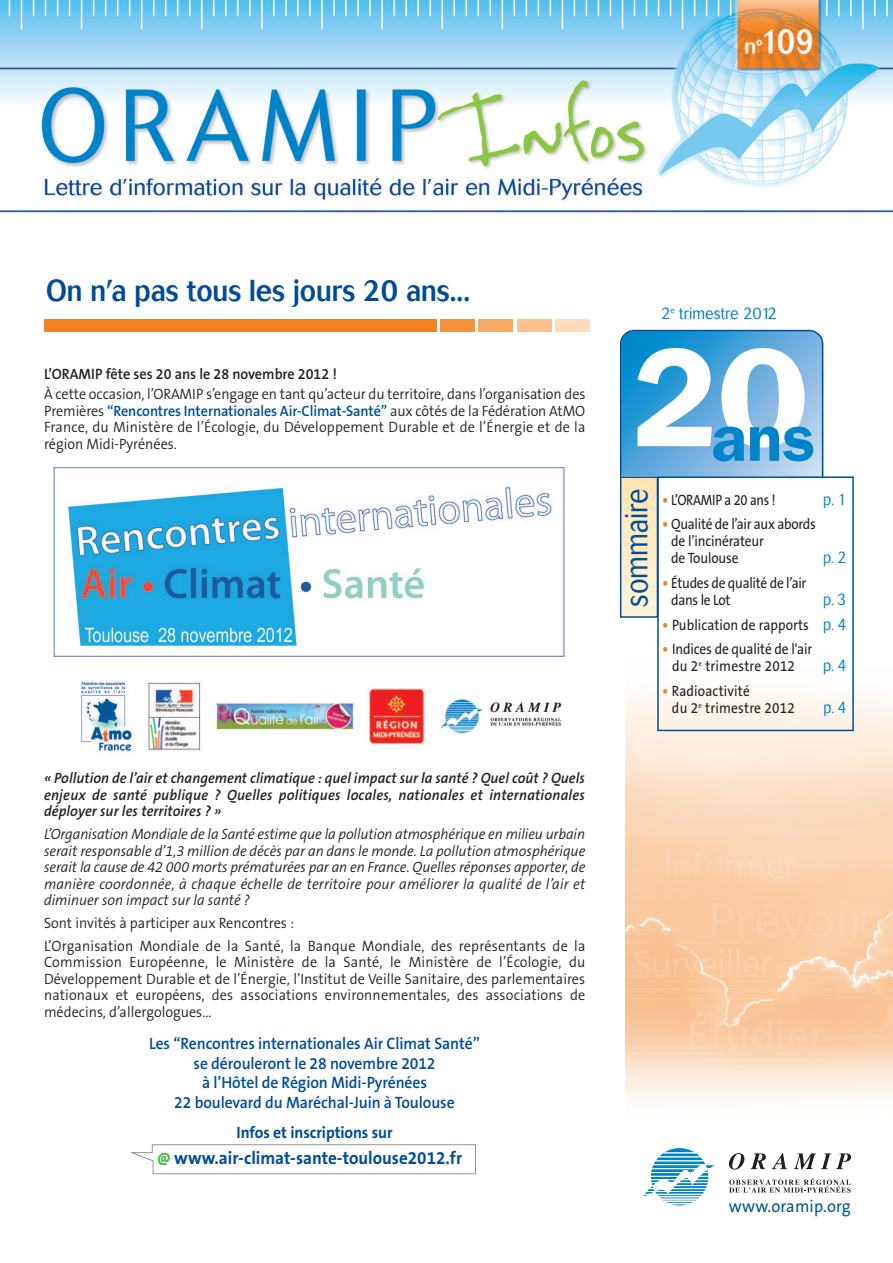
<style>
.page{position:relative;width:893px;height:1263px;background:#fff}
.page>*{position:absolute;margin:0;border:0;box-sizing:border-box;transform-origin:0 0}
.t1{font:600 66px "Franklin Gothic";color:#0084ca}
.t2{font:300 31.5px "Cosmos";color:#014c98;scale:.85 1}
.t3{font:500 30px "Cosmos";color:#014c98;scale:.9 1}
.t4{font:700 18px "The Sans B7";color:#014c98;scale:.95 1}
.t5{font:17.25px "The Sans B5 Plain";letter-spacing:.01em;color:#005b8d;scale:.95 1}
.t6{font:600 16.5px/19.5px "The Sans B6";letter-spacing:-.005em;color:#014c98;text-align:center;scale:.95 1}
.t7{font:700 16.5px "The Sans B7";letter-spacing:-.005em;color:#014c98;scale:.95 1}
.t8{font:300 16.5px "Cosmos";letter-spacing:.005em;color:#0084ca;scale:.9 1}
.t9{font:300 16.5px "Cosmos";letter-spacing:.005em;color:#0084ca;scale:.85 1}
.t10{font:300 15px/16.5px "The Sans B4";color:#231f20;scale:.95 1}
.t11{font:italic 300 15px/16.5px "The Sans B4";color:#231f20;text-align:justify;scale:.95 1}
.t12{font:italic 600 15px/16.5px "The Sans B6";letter-spacing:.005em;color:#231f20;text-align:justify;scale:.95 1}
.t13{font:15px/16.8px "The Sans B5 Plain";letter-spacing:-.01em;color:#231f20;scale:.9 1}
.t14{font:600 15px "The Sans B6";letter-spacing:-.005em;color:#014c98;scale:.95 1}
.t15{font:600 15px "The Sans B6";color:#231f20;scale:.95 1}
.t16{font:15px/17.1px "The Sans B5 Plain";letter-spacing:.015em;color:#231f20;scale:.9 1}
.t17{font:15px "The Sans B5 Plain";letter-spacing:-.01em;color:#231f20;scale:.87 1}
.s1{font-family:"The Sans B4";font-weight:300;color:#231f20}
.s2{font-family:"The Sans B8";font-weight:800;font-size:15px;color:#4cb848}
.s3{font-family:"Bienvenue Demi TT";color:#f58220}
.s4{font-family:"Cosmos";font-weight:300;font-size:16.5px;color:#0084ca}
</style>
<div class="page">
<img style="left:625px;top:689px;width:268px;height:412px">
<img style="left:0;top:0;width:893px;height:213px">
<svg style="left:0;top:0;width:1px;height:106px"></svg>
<hr style="left:0;top:849px;width:1px;height:222px;background:#ebeae7">
<svg style="left:729px;top:1153px;width:15px;height:16px"></svg>
<svg style="left:750px;top:1153px;width:16px;height:16px"></svg>
<svg style="left:772px;top:1153px;width:15px;height:16px"></svg>
<svg style="left:794px;top:1153px;width:57px;height:16px"></svg>
<svg style="left:729px;top:1178px;width:122px;height:15px"></svg>
<svg style="left:642px;top:1148px;width:72px;height:57px"></svg>
<div style="left:45px;top:319px;width:392px;height:13px;background:#f58220"></div>
<div style="left:440px;top:319px;width:35px;height:13px;background:#f6923c"></div>
<div style="left:478px;top:319px;width:35px;height:13px;background:#f9a967"></div>
<div style="left:517px;top:319px;width:34px;height:13px;background:#fbc290"></div>
<div style="left:555px;top:319px;width:35px;height:13px;background:#fddbbc"></div>
<svg style="left:620px;top:330px;width:203px;height:146px;background:#5ca8da"></svg>
<div style="left:657px;top:476px;width:197px;height:255px;border:2px solid #014c98"></div>
<div style="left:621px;top:476px;width:36px;height:140px;background:linear-gradient(to bottom,#fee3af,#fef4db)"></div>
<div style="left:620px;top:476px;width:38px;height:142px;border:2px solid #014c98"></div>
<img style="left:53px;top:467px;width:513px;height:287px">
<svg style="left:130px;top:1144px;width:346px;height:30px"></svg>
<h3 class="t3" style="left:46px;top:280px;width:473px">On n’a pas tous les jours 20 ans...</h3>
<p class="t15" style="left:44px;top:366px;width:310px">L’ORAMIP fête ses 20 ans le 28 novembre 2012 !</p>
<p class="t10" style="left:44px;top:387px;width:571px">À cette occasion, l’ORAMIP s’engage en tant qu’acteur du territoire, dans l’organisation des</p>
<p class="t14" style="left:44px;top:403px;width:571px"><span class="s1">Premières</span> “Rencontres Internationales Air-Climat-Santé” <span class="s1">aux côtés de la Fédération AtMO</span></p>
<p class="t10" style="left:44px;top:420px;width:571px">France, du Ministère de l’Écologie, du Développement Durable et de l’Énergie et de la région Midi-Pyrénées.</p>
<p class="t12" style="left:44px;top:770px;width:571px">« Pollution de l’air et changement climatique : quel impact sur la santé ? Quel coût ? Quels enjeux de santé publique ? Quelles politiques locales, nationales et internationales déployer sur les territoires ? »</p>
<p class="t11" style="left:44px;top:826px;width:572px">L’Organisation Mondiale de la Santé estime que la pollution atmosphérique en milieu urbain serait responsable d’1,3 million de décès par an dans le monde. La pollution atmosphérique serait la cause de 42 000 morts prématurées par an en France. Quelles réponses apporter, de manière coordonnée, à chaque échelle de territoire pour améliorer la qualité de l’air et diminuer son impact sur la santé ?</p>
<p class="t10" style="left:44px;top:912px;width:571px;line-height:23px">Sont invités à participer aux Rencontres :<br>L’Organisation Mondiale de la Santé, la Banque Mondiale, des représentants de la</p>
<p class="t10" style="left:44px;top:954px;width:571px;text-align:justify">Commission Européenne, le Ministère de la Santé, le Ministère de l’Écologie, du Développement Durable et de l’Énergie, l’Institut de Veille Sanitaire, des parlementaires nationaux et européens, des associations environnementales, des associations de médecins, d’allergologues…</p>
<p class="t6" style="left:149px;top:1034px;width:349px">Les “Rencontres internationales Air Climat Santé” se dérouleront le 28 novembre 2012<br>à l’Hôtel de Région Midi-Pyrénées<br>22 boulevard du Maréchal-Juin à Toulouse</p>
<p class="t7" style="left:237px;top:1123px;width:166px">Infos et inscriptions sur</p>
<p class="t4" style="left:157px;top:1148px;width:323px"><span class="s2">@</span> www.air-climat-sante-toulouse2012.fr</p>
<p class="t8" style="left:661px;top:306px;width:130px">2<sup>e</sup> trimestre 2012</p>
<h1 class="t1" style="left:632px;top:399px;width:185px"><sup>2</sup>ans<sup>0</sup></h1>
<h2 class="t2" style="left:624px;top:607px;width:140px;rotate:-90deg">sommaire</h2>
<p class="t17" style="left:663px;top:493px;width:131px"><span class="s3">•</span> L’ORAMIP a 20 ans !</p>
<p class="t9" style="left:823px;top:493px;width:29px">p. 1</p>
<p class="t13" style="left:671px;top:516px;width:162px;text-indent:-8px"><span class="s3">•</span> Qualité de l’air aux abords de l’incinérateur<br>de Toulouse</p>
<p class="t9" style="left:823px;top:550px;width:29px">p. 2</p>
<p class="t13" style="left:671px;top:574px;width:152px;text-indent:-8px"><span class="s3">•</span> Études de qualité de l’air dans le Lot</p>
<p class="t9" style="left:823px;top:592px;width:29px">p. 3</p>
<p class="t13" style="left:663px;top:617px;width:206px"><span class="s3">•</span> Publication de rapports <span class="s4">p. 4</span></p>
<p class="t13" style="left:663px;top:641px;width:168px;text-align:center"><span class="s3">•</span> Indices de qualité de l'air du 2<sup>e</sup> trimestre 2012</p>
<p class="t9" style="left:823px;top:659px;width:29px">p. 4</p>
<p class="t16" style="left:672px;top:683px;width:138px;text-indent:-9px"><span class="s3">•</span> Radioactivité<br>du 2<sup>e</sup> trimestre 2012</p>
<p class="t9" style="left:823px;top:701px;width:28px">p. 4</p>
<p class="t5" style="left:729px;top:1197px;width:130px">www.oramip.org</p>
</div>
